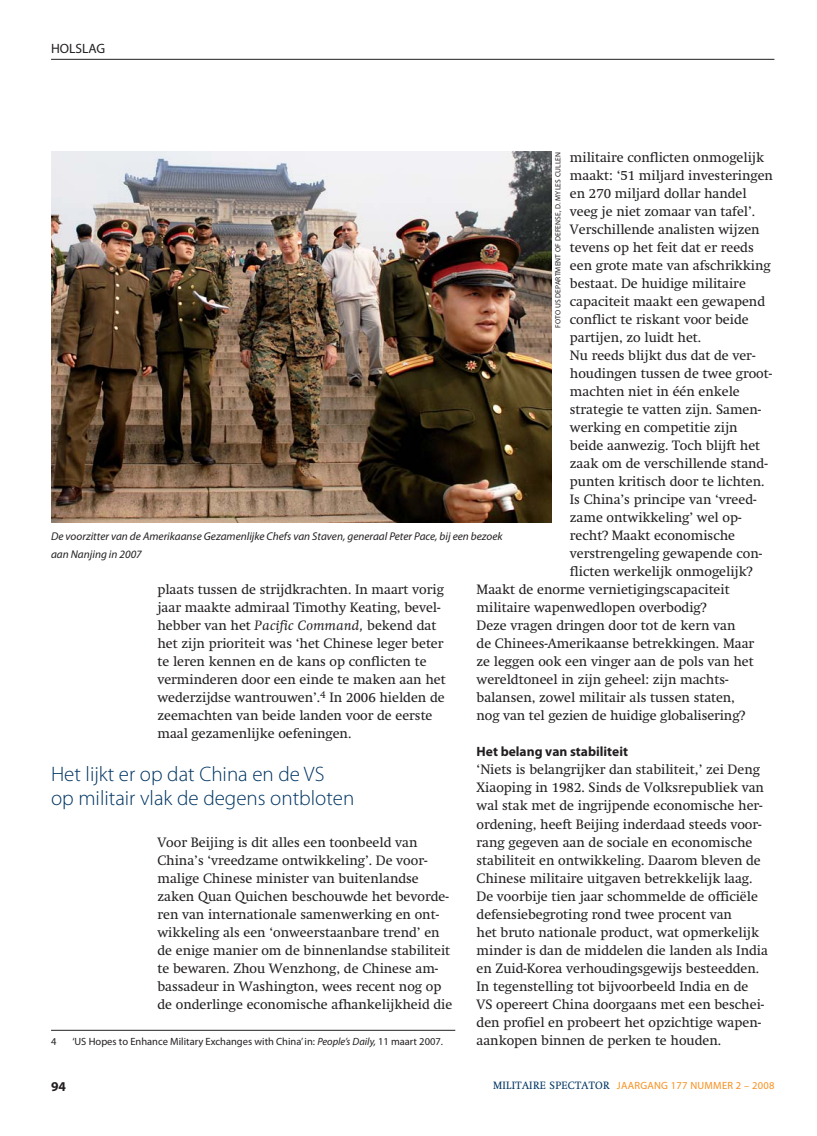
<style>
.page{position:relative;width:817px;height:1136px;background:#fff}
.page>*{position:absolute;margin:0;border:0;box-sizing:border-box;transform-origin:0 0}
.t1{font:300 21px/24px "Myriad Pro";color:#003562}
.t2{font:13.5px/18px "Swift";color:#231f20}
.t3{font:700 13.5px "Myriad Pro";color:#231f20}
.t4{font:13.5px "Myriad Pro";color:#231f20}
.t5{font:italic 11.25px/18px "Myriad Pro";color:#231f20}
.t6{font:10.5px "Myriad Pro";color:#231f20}
.t7{font:10.5px "Myriad Pro";letter-spacing:.025em;color:#f7901e}
.t8{font:7.5px "Myriad Pro";letter-spacing:.02em;color:#231f20}
.s1{font-style:italic}
.s2{font-family:"Swift";color:#003562}
</style>
<div class="page">
<hr style="left:51px;top:59px;width:723px;height:1px;background:#231f20">
<hr style="left:51px;top:1029px;width:404px;height:1px;background:#231f20">
<img style="left:51px;top:152px;width:500px;height:370px">
<p class="t4" style="left:51px;top:43px;width:56px">HOLSLAG</p>
<p class="t2" style="left:569px;top:150px;width:196px">militaire conflicten onmogelijk</p>
<p class="t2" style="left:569px;top:168px;width:205px">maakt: ‘51 miljard investeringen</p>
<p class="t2" style="left:569px;top:186px;width:178px">en 270 miljard dollar handel</p>
<p class="t2" style="left:569px;top:204px;width:187px">veeg je niet zomaar van tafel’.</p>
<p class="t2" style="left:569px;top:222px;width:191px">Verschillende analisten wijzen</p>
<p class="t2" style="left:569px;top:240px;width:185px">tevens op het feit dat er reeds</p>
<p class="t2" style="left:569px;top:258px;width:202px">een grote mate van afschrikking</p>
<p class="t2" style="left:569px;top:276px;width:177px">bestaat. De huidige militaire</p>
<p class="t2" style="left:569px;top:294px;width:197px">capaciteit maakt een gewapend</p>
<p class="t2" style="left:569px;top:312px;width:180px">conflict te riskant voor beide</p>
<p class="t2" style="left:569px;top:330px;width:133px">partijen, zo luidt het.</p>
<p class="t2" style="left:569px;top:348px;width:187px">Nu reeds blijkt dus dat de ver-</p>
<p class="t2" style="left:569px;top:366px;width:204px">houdingen tussen de twee groot-</p>
<p class="t2" style="left:569px;top:384px;width:171px">machten niet in één enkele</p>
<p class="t2" style="left:569px;top:402px;width:193px">strategie te vatten zijn. Samen-</p>
<p class="t2" style="left:569px;top:420px;width:169px">werking en competitie zijn</p>
<p class="t2" style="left:569px;top:438px;width:192px">beide aanwezig. Toch blijft het</p>
<p class="t2" style="left:569px;top:456px;width:199px">zaak om de verschillende stand-</p>
<p class="t2" style="left:569px;top:474px;width:196px">punten kritisch door te lichten.</p>
<p class="t2" style="left:569px;top:492px;width:188px">Is China’s principe van ‘vreed-</p>
<p class="t2" style="left:569px;top:510px;width:173px">zame ontwikkeling’ wel op-</p>
<p class="t2" style="left:569px;top:528px;width:167px">recht? Maakt economische</p>
<p class="t2" style="left:569px;top:546px;width:194px">verstrengeling gewapende con-</p>
<p class="t2" style="left:569px;top:564px;width:184px">flicten werkelijk onmogelijk?</p>
<p class="t2" style="left:476px;top:582px;width:254px">Maakt de enorme vernietigingscapaciteit</p>
<p class="t2" style="left:476px;top:600px;width:231px">militaire wapenwedlopen overbodig?</p>
<p class="t2" style="left:476px;top:618px;width:260px">Deze vragen dringen door tot de kern van</p>
<p class="t2" style="left:476px;top:636px;width:279px">de Chinees-Amerikaanse betrekkingen. Maar</p>
<p class="t2" style="left:476px;top:654px;width:279px">ze leggen ook een vinger aan de pols van het</p>
<p class="t2" style="left:476px;top:672px;width:253px">wereldtoneel in zijn geheel: zijn machts-</p>
<p class="t2" style="left:476px;top:690px;width:260px">balansen, zowel militair als tussen staten,</p>
<p class="t2" style="left:476px;top:708px;width:270px">nog van tel gezien de huidige globalisering?</p>
<p class="t3" style="left:476px;top:746px;width:153px">Het belang van stabiliteit</p>
<p class="t2" style="left:476px;top:762px;width:293px">‘Niets is belangrijker dan stabiliteit,’ zei Deng Xiaoping in 1982. Sinds de Volksrepubliek van wal stak met de ingrijpende economische her&shy;ordening, heeft Beijing inderdaad steeds voor&shy;rang gegeven aan de sociale en economische stabiliteit en ontwikkeling. Daarom bleven de Chinese militaire uitgaven betrekkelijk laag.<br>De voorbije tien jaar schommelde de officiële defensiebegroting rond twee procent van<br>het bruto nationale product, wat opmerkelijk minder is dan de middelen die landen als India en Zuid-Korea verhoudingsgewijs besteedden.<br>In tegenstelling tot bijvoorbeeld India en de<br>VS opereert China doorgaans met een beschei&shy;den profiel en probeert het opzichtige wapen&shy;aankopen binnen de perken te houden.</p>
<p class="t8" style="left:555px;top:328px;width:178px;rotate:-90deg">FOTO US DEPARTMENT OF DEFENSE, D. MYLES CULLEN</p>
<p class="t5" style="left:51px;top:528px;width:453px">De voorzitter van de Amerikaanse Gezamenlijke Chefs van Staven, generaal Peter Pace, bij een bezoek aan Nanjing in 2007</p>
<p class="t2" style="left:157px;top:582px;width:290px">plaats tussen de strijdkrachten. In maart vorig jaar maakte admiraal Timothy Keating, bevel&shy;hebber van het <span class="s1">Pacific Command,</span> bekend dat het zijn prioriteit was ‘het Chinese leger beter te leren kennen en de kans op conflicten te verminderen door een einde te maken aan het wederzijdse wantrouwen’.<sup>4</sup> In 2006 hielden de zeemachten van beide landen voor de eerste maal gezamenlijke oefeningen.</p>
<h1 class="t1" style="left:51px;top:763px;width:305px">Het lijkt er op dat China en de VS<br>op militair vlak de degens ontbloten</h1>
<p class="t2" style="left:157px;top:834px;width:296px">Voor Beijing is dit alles een toonbeeld van China’s ‘vreedzame ontwikkeling’. De voor&shy;malige Chinese minister van buitenlandse zaken Quan Quichen beschouwde het bevorde&shy;ren van internationale samenwerking en ont&shy;wikkeling als een ‘onweerstaanbare trend’ en de enige manier om de binnenlandse stabiliteit te bewaren. Zhou Wenzhong, de Chinese am&shy;bassadeur in Washington, wees recent nog op de onderlinge economische afhankelijkheid die</p>
<p class="t6" style="left:51px;top:1037px;width:7px">4</p>
<p class="t6" style="left:72px;top:1037px;width:372px">‘US Hopes to Enhance Military Exchanges with China’ in: <span class="s1">People’s Daily,</span> 11 maart 2007.</p>
<p class="t3" style="left:51px;top:1081px;width:16px">94</p>
<p class="t7" style="left:493px;top:1080px;width:283px"><span class="s2">MILITAIRE SPECTATOR</span> JAARGANG 177 NUMMER 2 – 2008</p>
</div>
